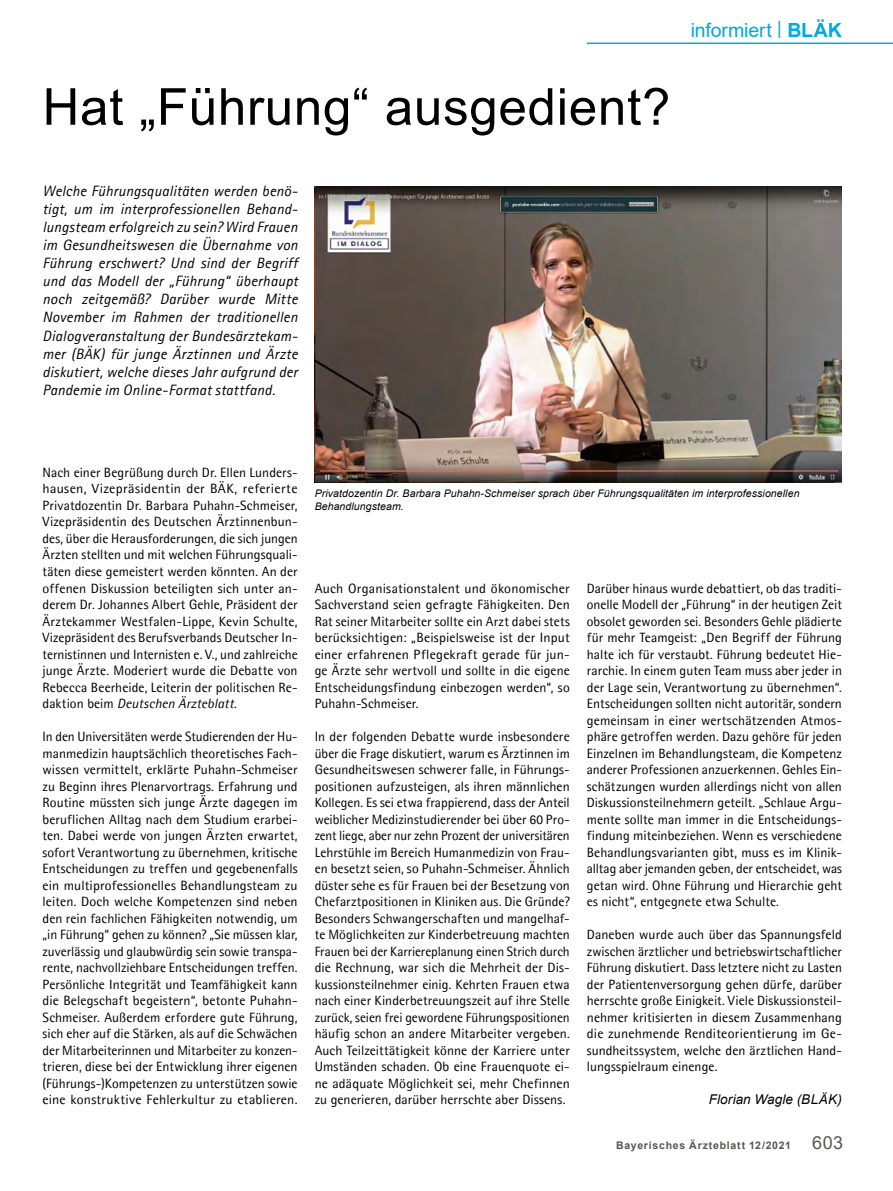
<style>
.page{position:relative;width:893px;height:1191px;background:#fff}
.page>*{position:absolute;margin:0;border:0;box-sizing:border-box;transform-origin:0 0}
.t1{font:51px "Arial";letter-spacing:.015em;color:#000}
.t2{font:19.5px "Arial";letter-spacing:-.005em;color:#00a9e0}
.t3{font:italic 15px/18px "Agfa Rotis Sans Serif";letter-spacing:.015em;color:#000;text-align:justify}
.t4{font:13.5px/16.5px "Agfa Rotis Semisans";letter-spacing:.005em;color:#000;text-align:justify}
.t5{font:italic 13.5px "Arial";letter-spacing:.01em;color:#000}
.t6{font:italic 10.5px/13.5px "Arial";letter-spacing:.01em;color:#000}
.t7{font:700 10.5px "Arial";letter-spacing:.07em;color:#575654}
.s1{font-weight:700}
.s2{font-style:italic}
.s3{font-weight:400;font-size:18px}
</style>
<div class="page">
<hr style="left:587px;top:43px;width:306px;height:1px;background:#00a9e0">
<img style="left:315px;top:186px;width:527px;height:297px">
<h1 class="t1" style="left:43px;top:72px;width:629px">Hat „Führung“ ausgedient?</h1>
<p class="t3" style="left:43px;top:182px;width:257px">Welche Führungsqualitäten werden benö&shy;tigt, um im interprofessionellen Behand&shy;lungsteam erfolgreich zu sein? Wird Frauen im Gesundheitswesen die Übernahme von Führung erschwert? Und sind der Begriff und das Modell der „Führung“ überhaupt noch zeitgemäß? Darüber wurde Mitte November im Rahmen der traditionellen Dialogveranstaltung der Bundesärztekam&shy;mer (BÄK) für junge Ärztinnen und Ärzte diskutiert, welche dieses Jahr aufgrund der Pandemie im Online-Format stattfand.</p>
<h2 class="t2" style="left:691px;top:16px;width:153px">informiert <sup>|</sup> <span class="s1">BLÄK</span></h2>
<p class="t4" style="left:43px;top:464px;width:257px">Nach einer Begrüßung durch Dr. Ellen Lunders&shy;hausen, Vizepräsidentin der BÄK, referierte Privatdozentin Dr. Barbara Puhahn-Schmeiser, Vizepräsidentin des Deutschen Ärztinnenbun&shy;des, über die Herausforderungen, die sich jungen Ärzten stellten und mit welchen Führungsquali&shy;täten diese gemeistert werden könnten. An der offenen Diskussion beteiligten sich unter an&shy;derem Dr. Johannes Albert Gehle, Präsident der Ärztekammer Westfalen-Lippe, Kevin Schulte, Vizepräsident des Berufsverbands Deutscher In&shy;ternistinnen und Internisten e. V., und zahlreiche junge Ärzte. Moderiert wurde die Debatte von Rebecca Beerheide, Leiterin der politischen Re&shy;daktion beim <span class="s2">Deutschen Ärzteblatt</span>.</p>
<p class="t4" style="left:43px;top:728px;width:257px">In den Universitäten werde Studierenden der Hu&shy;manmedizin hauptsächlich theoretisches Fach&shy;wissen vermittelt, erklärte Puhahn-Schmeiser zu Beginn ihres Plenarvortrags. Erfahrung und Routine müssten sich junge Ärzte dagegen im beruflichen Alltag nach dem Studium erarbei&shy;ten. Dabei werde von jungen Ärzten erwartet, sofort Verantwortung zu übernehmen, kritische Entscheidungen zu treffen und gegebenenfalls ein multiprofessionelles Behandlungsteam zu leiten. Doch welche Kompetenzen sind neben den rein fachlichen Fähigkeiten notwendig, um „in Führung“ gehen zu können? „Sie müssen klar, zuverlässig und glaubwürdig sein sowie transpa&shy;rente, nachvollziehbare Entscheidungen treffen.<br>Persönliche Integrität und Teamfähigkeit kann die Belegschaft begeistern“, betonte Puhahn-Schmeiser. Außerdem erfordere gute Führung, sich eher auf die Stärken, als auf die Schwächen der Mitarbeiterinnen und Mitarbeiter zu konzen&shy;trieren, diese bei der Entwicklung ihrer eigenen (Führungs-)Kompetenzen zu unterstützen sowie eine konstruktive Fehlerkultur zu etablieren.</p>
<p class="t6" style="left:315px;top:486px;width:486px">Privatdozentin Dr. Barbara Puhahn-Schmeiser sprach über Führungsqualitäten im interprofessionellen<br>Behandlungsteam.</p>
<p class="t4" style="left:315px;top:579px;width:257px">Auch Organisationstalent und ökonomischer Sachverstand seien gefragte Fähigkeiten. Den Rat seiner Mitarbeiter sollte ein Arzt dabei stets berücksichtigen: „Beispielsweise ist der Input einer erfahrenen Pflegekraft gerade für jun&shy;ge Ärzte sehr wertvoll und sollte in die eigene Entscheidungsfindung einbezogen werden“, so Puhahn-Schmeiser.</p>
<p class="t4" style="left:315px;top:728px;width:257px">In der folgenden Debatte wurde insbesondere über die Frage diskutiert, warum es Ärztinnen im Gesundheitswesen schwerer falle, in Führungs&shy;positionen aufzusteigen, als ihren männlichen Kollegen. Es sei etwa frappierend, dass der Anteil weiblicher Medizinstudierender bei über 60 Pro&shy;zent liege, aber nur zehn Prozent der universitären Lehrstühle im Bereich Humanmedizin von Frau&shy;en besetzt seien, so Puhahn-Schmeiser. Ähnlich düster sehe es für Frauen bei der Besetzung von Chefarztpositionen in Kliniken aus. Die Gründe?<br>Besonders Schwangerschaften und mangelhaf&shy;te Möglichkeiten zur Kinderbetreuung machten Frauen bei der Karriereplanung einen Strich durch die Rechnung, war sich die Mehrheit der Dis&shy;kussionsteilnehmer einig. Kehrten Frauen etwa nach einer Kinderbetreuungszeit auf ihre Stelle zurück, seien frei gewordene Führungspositionen häufig schon an andere Mitarbeiter vergeben.<br>Auch Teilzeittätigkeit könne der Karriere unter Umständen schaden. Ob eine Frauenquote ei&shy;ne adäquate Möglichkeit sei, mehr Chefinnen zu generieren, darüber herrschte aber Dissens.</p>
<p class="t4" style="left:587px;top:579px;width:257px">Darüber hinaus wurde debattiert, ob das traditi&shy;onelle Modell der „Führung“ in der heutigen Zeit obsolet geworden sei. Besonders Gehle plädierte für mehr Teamgeist: „Den Begriff der Führung halte ich für verstaubt. Führung bedeutet Hie&shy;rarchie. In einem guten Team muss aber jeder in der Lage sein, Verantwortung zu übernehmen“.<br>Entscheidungen sollten nicht autoritär, sondern gemeinsam in einer wertschätzenden Atmos&shy;phäre getroffen werden. Dazu gehöre für jeden Einzelnen im Behandlungsteam, die Kompetenz anderer Professionen anzuerkennen. Gehles Ein&shy;schätzungen wurden allerdings nicht von allen Diskussionsteilnehmern geteilt. „Schlaue Argu&shy;mente sollte man immer in die Entscheidungs&shy;findung miteinbeziehen. Wenn es verschiedene Behandlungsvarianten gibt, muss es im Klinik&shy;alltag aber jemanden geben, der entscheidet, was getan wird. Ohne Führung und Hierarchie geht es nicht“, entgegnete etwa Schulte.</p>
<p class="t4" style="left:587px;top:926px;width:257px">Daneben wurde auch über das Spannungsfeld zwischen ärztlicher und betriebswirtschaftlicher Führung diskutiert. Dass letztere nicht zu Lasten der Patientenversorgung gehen dürfe, darüber herrschte große Einigkeit. Viele Diskussionsteil&shy;nehmer kritisierten in diesem Zusammenhang die zunehmende Renditeorientierung im Ge&shy;sundheitssystem, welche den ärztlichen Hand&shy;lungsspielraum einenge.</p>
<p class="t5" style="left:709px;top:1090px;width:135px">Florian Wagle (BLÄK)</p>
<p class="t7" style="left:616px;top:1137px;width:228px">Bayerisches Ärzteblatt 12/2021 <span class="s3">603</span></p>
</div>
